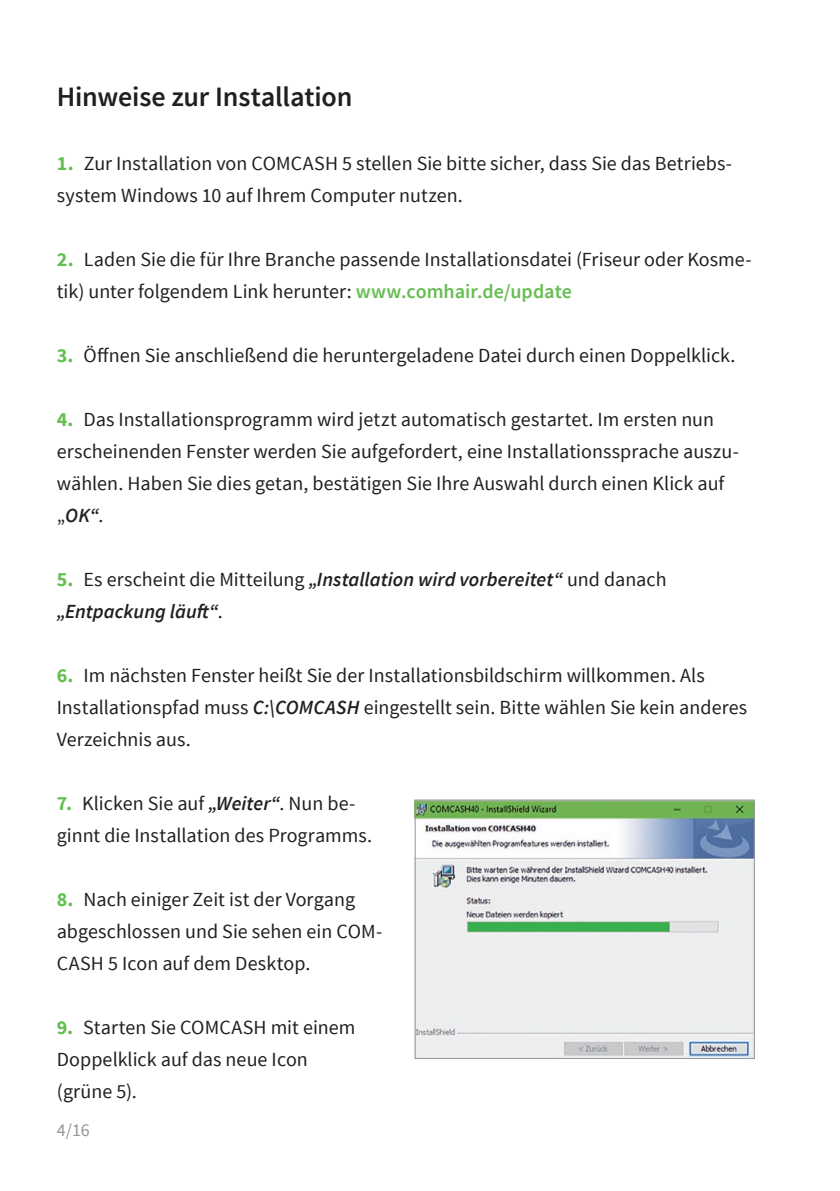
<style>
.page{position:relative;width:840px;height:1191px;background:#fff}
.page>*{position:absolute;margin:0;border:0;box-sizing:border-box;transform-origin:0 0}
.t1{font:600 28px "Source Sans Pro";letter-spacing:-.005em;color:#231f20}
.t2{font:20px/32px "Source Sans Pro";color:#231f20}
.t3{font:italic 600 20px/32px "Source Sans Pro";color:#231f20}
.t4{font:18px "Source Sans Pro";color:#939598}
.s1{font-weight:700;color:#66bd52}
.s2{font-weight:600;color:#66bd52}
.s3{font-weight:600;font-style:italic}
.s4{font-weight:700;font-style:normal;color:#66bd52}
.s5{font-weight:400;font-style:normal}
</style>
<div class="page">
<img style="left:416px;top:801px;width:336px;height:256px">
<div style="left:414px;top:799px;width:340px;height:260px;border:1px solid #939598"></div>
<h1 class="t1" style="left:57px;top:79px;width:297px">Hinweise zur Installation</h1>
<p class="t2" style="left:57px;top:148px;width:676px"><span class="s1">1.</span> Zur Installation von COMCASH 5 stellen Sie bitte sicher, dass Sie das Betriebs&shy;system Windows 10 auf Ihrem Computer nutzen.</p>
<p class="t2" style="left:57px;top:244px;width:696px"><span class="s1">2.</span> Laden Sie die für Ihre Branche passende Installationsdatei (Friseur oder Kosme&shy;tik) unter folgendem Link herunter: <span class="s2">www.comhair.de/update</span></p>
<p class="t2" style="left:57px;top:340px;width:680px"><span class="s1">3.</span> Öffnen Sie anschließend die heruntergeladene Datei durch einen Doppelklick.</p>
<p class="t2" style="left:57px;top:404px;width:683px"><span class="s1">4.</span> Das Installationsprogramm wird jetzt automatisch gestartet. Im ersten nun erscheinenden Fenster werden Sie aufgefordert, eine Installationssprache auszu&shy;wählen. Haben Sie dies getan, bestätigen Sie Ihre Auswahl durch einen Klick auf „<span class="s3">OK“</span>.</p>
<p class="t3" style="left:57px;top:563px;width:611px"><span class="s4">5.</span> <span class="s5">Es erscheint die Mitteilung</span> „Installation wird vorbereitet“ <span class="s5">und danach </span>„Entpackung läuft“<span class="s5">.</span></p>
<p class="t2" style="left:57px;top:660px;width:691px"><span class="s1">6.</span> Im nächsten Fenster heißt Sie der Installationsbildschirm willkommen. Als<br>Installationspfad muss <span class="s3">C:\COMCASH</span> eingestellt sein. Bitte wählen Sie kein anderes<br>Verzeichnis aus.</p>
<p class="t2" style="left:57px;top:788px;width:317px"><span class="s1">7.</span> Klicken Sie auf <span class="s3">„Weiter“</span>. Nun be&shy;ginnt die Installation des Programms.</p>
<p class="t2" style="left:57px;top:884px;width:327px"><span class="s1">8.</span> Nach einiger Zeit ist der Vorgang abgeschlossen und Sie sehen ein COM-<br>CASH 5 Icon auf dem Desktop.</p>
<p class="t2" style="left:57px;top:1012px;width:300px"><span class="s1">9.</span> Starten Sie COMCASH mit einem<br>Doppelklick auf das neue Icon (grüne 5).</p>
<p class="t4" style="left:57px;top:1119px;width:35px">4/16</p>
</div>
